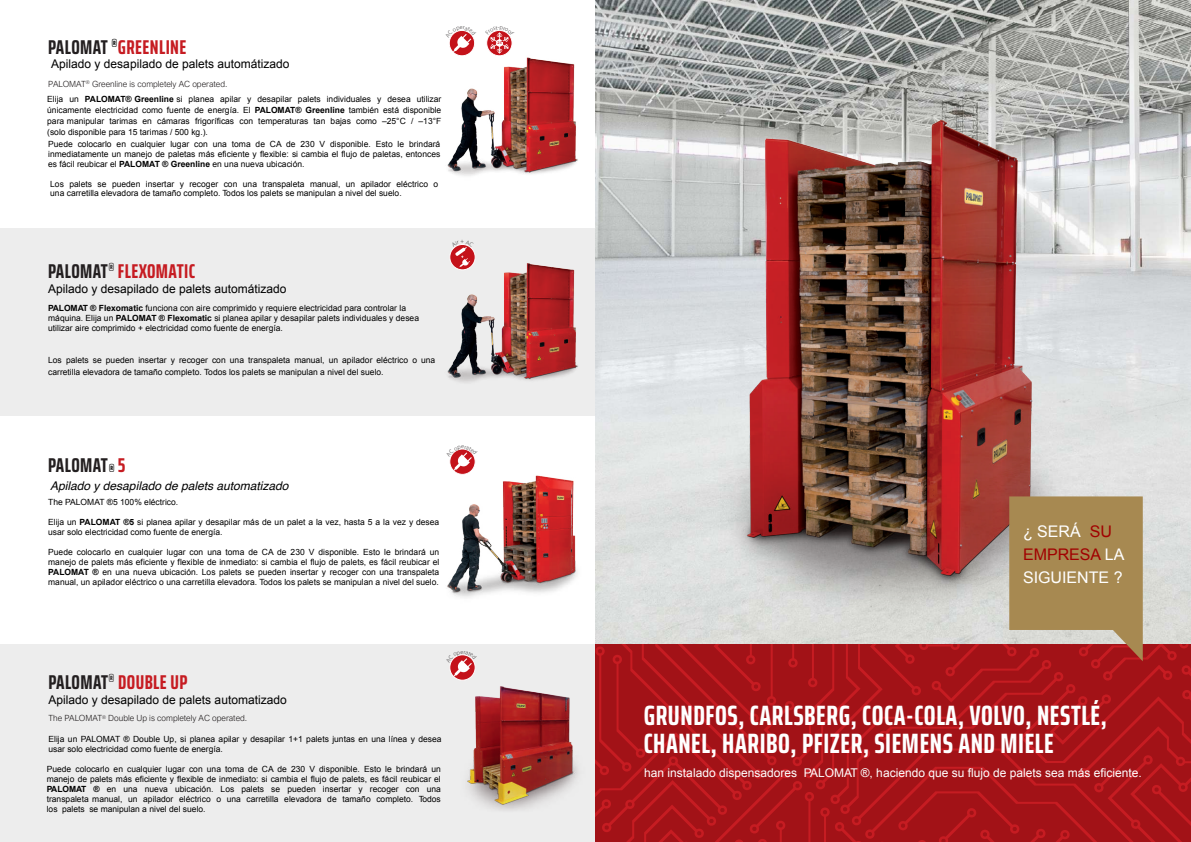
<style>
.page{position:relative;width:1191px;height:842px;background:#fff}
.page>*{position:absolute;margin:0;border:0;box-sizing:border-box;transform-origin:0 0}
.t1{font:700 extra-condensed 28px/28px "Saira";letter-spacing:.02em;color:#fff}
.t2{font:700 extra-condensed 20px "Saira";letter-spacing:.02em;color:#c61c22}
.t3{font:700 extra-condensed 20px "Saira";letter-spacing:.02em;color:#231f20}
.t4{font:16px/23px "Arial";color:#fff}
.t5{font:12px "Arial";color:#000}
.t6{font:12px "Arial";color:#fff}
.t7{font:italic 12px "Helvetica";color:#000}
.t8{font:700 extra-condensed 11.7px "Saira";color:#000}
.t9{font:8.5px/10px "Arial";color:#000}
.t10{font:300 8.5px "Arial Nova";color:#231f20}
.t11{font:600 3.9px "Myriad Pro";color:#c4121a}
.s1{color:#231f20}
.s2{font-weight:700}
.s3{color:#c61c22}
.s4{color:#a10000}
</style>
<div class="page">
<div style="left:0;top:228px;width:595px;height:187px;background:#ededed"></div>
<div style="left:0;top:644px;width:595px;height:198px;background:#ededed"></div>
<img style="left:447px;top:475px;width:130px;height:123px">
<img style="left:447px;top:57px;width:131px;height:119px">
<img style="left:447px;top:263px;width:131px;height:120px">
<img style="left:467px;top:686px;width:111px;height:124px">
<img style="left:595px;top:0;width:596px;height:644px">
<img style="left:644px;top:63px;width:510px;height:581px">
<svg style="left:595px;top:644px;width:596px;height:198px;background:#a71318"></svg>
<svg style="left:1009px;top:496px;width:133px;height:165px;background:#aa8355"></svg>
<svg style="left:450px;top:655px;width:25px;height:25px"></svg>
<svg style="left:449px;top:30px;width:26px;height:26px"></svg>
<svg style="left:449px;top:244px;width:26px;height:26px"></svg>
<svg style="left:486px;top:30px;width:26px;height:26px"></svg>
<svg style="left:449px;top:449px;width:27px;height:26px"></svg>
<h3 class="t8" style="left:111px;top:34px;width:7px">®</h3>
<h3 class="t5" style="left:51px;top:57px;width:240px">Apilado y desapilado de palets automátizado</h3>
<h2 class="t2" style="left:48px;top:32px;width:140px"><span class="s1">PALOMAT</span> GREENLINE</h2>
<p class="t10" style="left:48px;top:79px;width:181px">PALOMAT<sup>®</sup> Greenline is completely AC operated.</p>
<p class="t9" style="left:47px;top:94px;width:396px;line-height:10.7px;text-align:justify">Elija un <span class="s2">PALOMAT® Greenline</span> si planea apilar y desapilar palets individuales y desea utilizar únicamente electricidad como fuente de energía. El <span class="s2">PALOMAT® Greenline</span> también está disponible para manipular tarimas en cámaras frigoríficas con temperaturas tan bajas como –25°C / –13°F (solo disponible para 15 tarimas / 500 kg.).</p>
<p class="t9" style="left:48px;top:139px;width:393px;text-align:justify">Puede colocarlo en cualquier lugar con una toma de CA de 230 V disponible. Esto le brindará inmediatamente un manejo de paletas más eficiente y flexible: si cambia el flujo de paletas, entonces es fácil reubicar el <span class="s2">PALOMAT ® Greenline</span> en una nueva ubicación.</p>
<p class="t9" style="left:50px;top:179px;width:389px;line-height:9.5px">Los palets se pueden insertar y recoger con una transpaleta manual, un apilador eléctrico o una carretilla elevadora de tamaño completo. Todos los palets se manipulan a nivel del suelo.</p>
<h2 class="t2" style="left:48px;top:256px;width:148px"><span class="s1">PALOMAT</span><sup>®</sup> FLEXOMATIC</h2>
<h3 class="t5" style="left:48px;top:282px;width:240px">Apilado y desapilado de palets automátizado</h3>
<p class="t9" style="left:48px;top:303px;width:372px"><span class="s2">PALOMAT ® Flexomatic</span> funciona con aire comprimido y requiere electricidad para controlar la máquina. Elija un <span class="s2">PALOMAT ® Flexomatic</span> si planea apilar y desapilar palets individuales y desea utilizar aire comprimido + electricidad como fuente de energía.</p>
<p class="t9" style="left:48px;top:354px;width:389px;line-height:12px">Los palets se pueden insertar y recoger con una transpaleta manual, un apilador eléctrico o una carretilla elevadora de tamaño completo. Todos los palets se manipulan a nivel del suelo.</p>
<h2 class="t3" style="left:48px;top:450px;width:79px">PALOMAT <span class="s3">5</span></h2>
<h3 class="t8" style="left:109px;top:459px;width:7px">!</h3>
<h3 class="t7" style="left:50px;top:481px;width:240px">Apilado y desapilado de palets automatizado</h3>
<p class="t9" style="left:48px;top:497px;width:132px">The PALOMAT ®5 100% eléctrico.</p>
<p class="t9" style="left:48px;top:517px;width:393px">Elija un <span class="s2">PALOMAT ®5</span> si planea apilar y desapilar más de un palet a la vez, hasta 5 a la vez y desea usar solo electricidad como fuente de energía.</p>
<p class="t9" style="left:48px;top:547px;width:393px;text-align:justify">Puede colocarlo en cualquier lugar con una toma de CA de 230 V disponible. Esto le brindará un manejo de palets más eficiente y flexible de inmediato: si cambia el flujo de palets, es fácil reubicar el <span class="s2">PALOMAT ®</span> en una nueva ubicación. Los palets se pueden insertar y recoger con una transpaleta manual, un apilador eléctrico o una carretilla elevadora. Todos los palets se manipulan a nivel del suelo.</p>
<p class="t11" style="left:496px;top:40px;width:7px">-25</p>
<h3 class="t4" style="left:1023px;top:520px;width:103px">¿ SERÁ <span class="s4">SU<br>EMPRESA</span> LA<br>SIGUIENTE ?</h3>
<h2 class="t2" style="left:48px;top:667px;width:141px"><span class="s1">PALOMAT</span><sup>®</sup> DOUBLE UP</h2>
<p class="t10" style="left:48px;top:714px;width:200px">The PALOMAT<sup>®</sup> Double Up is completely AC operated.</p>
<h3 class="t5" style="left:48px;top:693px;width:240px">Apilado y desapilado de palets automatizado</h3>
<h1 class="t1" style="left:643px;top:700px;width:465px">GRUNDFOS, CARLSBERG, COCA-COLA, VOLVO, NESTLÉ,<br>CHANEL, HARIBO, PFIZER, SIEMENS AND MIELE</h1>
<p class="t9" style="left:48px;top:734px;width:395px">Elija un PALOMAT ® Double Up, si planea apilar y desapilar 1+1 palets juntas en una línea y desea usar solo electricidad como fuente de energía.</p>
<p class="t9" style="left:47px;top:764px;width:396px;text-align:justify">Puede colocarlo en cualquier lugar con una toma de CA de 230 V disponible. Esto le brindará un manejo de palets más eficiente y flexible de inmediato: si cambia el flujo de palets, es fácil reubicar el <span class="s2">PALOMAT ®</span> en una nueva ubicación. Los palets se pueden insertar y recoger con una transpaleta manual, un apilador eléctrico o una carretilla elevadora de tamaño completo. Todos los palets se manipulan a nivel del suelo.</p>
<h3 class="t6" style="left:644px;top:766px;width:499px">han instalado dispensadores PALOMAT ®, haciendo que su flujo de palets sea más eficiente.</h3>
</div>
